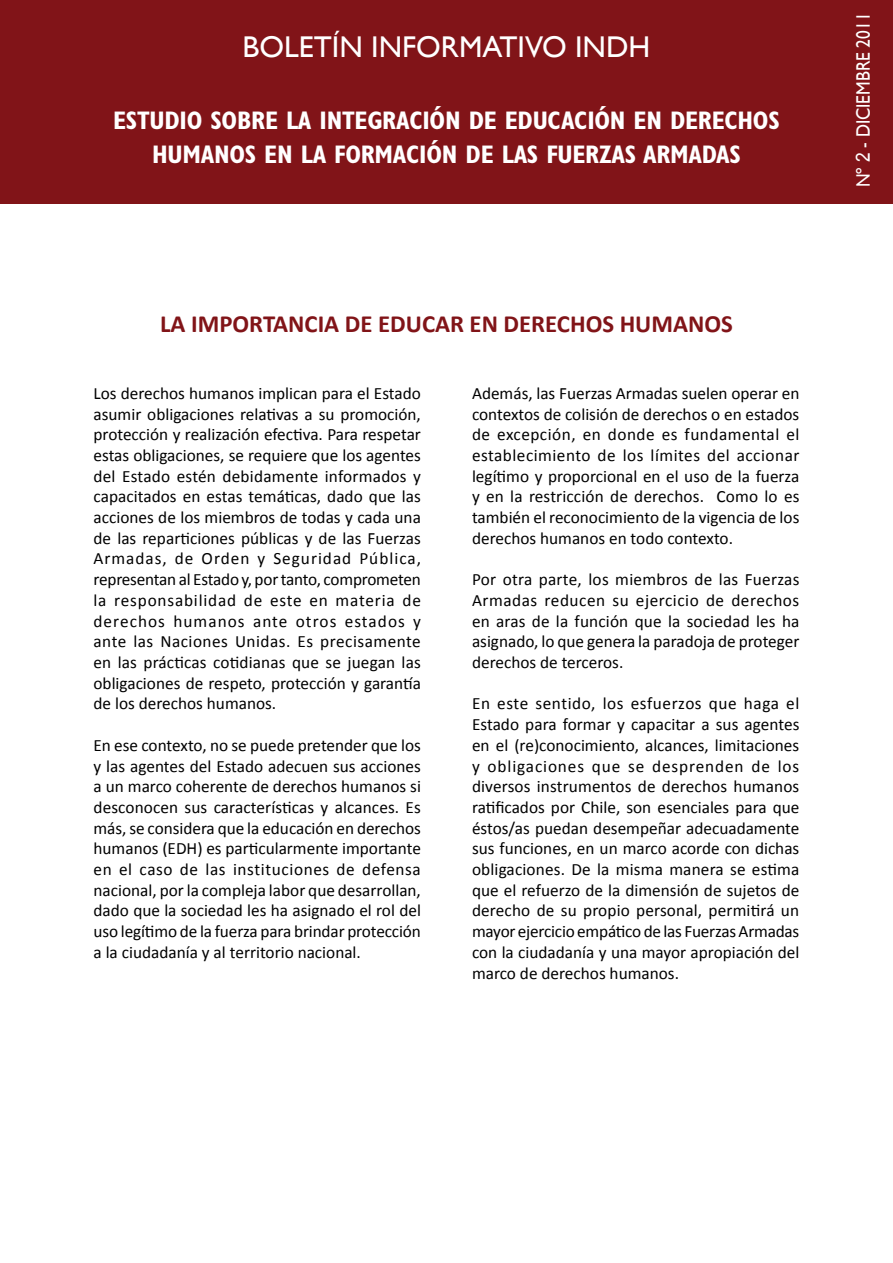
<style>
.page{position:relative;width:893px;height:1263px;background:#fff}
.page>*{position:absolute;margin:0;border:0;box-sizing:border-box;transform-origin:0 0}
.t1{font:30px "Gill Sans";color:#fff}
.t2{font:700 condensed 25.5px/34.5px "Gill Sans";letter-spacing:-.01em;color:#fff;text-align:center}
.t3{font:700 24.75px "Calibri";color:#811418}
.t4{font:19.5px "Gill Sans";color:#fff;scale:.89 1}
.t5{font:17.25px/20.7px "Calibri";color:#000;text-align:justify}
.s1{font-family:"Arial"}
</style>
<div class="page">
<div style="left:0;top:0;width:893px;height:203px;background:#811418"></div>
<h1 class="t1" style="left:243px;top:29px;width:409px">BOLETÍN INFORMATIVO INDH</h1>
<h2 class="t2" style="left:113px;top:103px;width:668px">ESTUDIO SOBRE LA INTEGRACIÓN DE EDUCACIÓN EN DERECHOS<br>HUMANOS EN LA FORMACIÓN DE LAS FUERZAS ARMADAS</h2>
<h3 class="t3" style="left:160px;top:308px;width:574px">LA IMPORTANCIA DE EDUCAR EN DERECHOS HUMANOS</h3>
<p class="t5" style="left:94px;top:383px;width:329px">Los derechos humanos implican para el Estado asumir obligaciones relativas a su promoción, protección y realización efectiva. Para respetar estas obligaciones, se requiere que los agentes del Estado estén debidamente informados y capacitados en estas temáticas, dado que las acciones de los miembros de todas y cada una de las reparticiones públicas y de las Fuerzas Armadas, de Orden y Seguridad Pública, representan al Estado y, por tanto, comprometen la responsabilidad de este en materia de derechos humanos ante otros estados y ante las Naciones Unidas. Es precisamente en las prácticas cotidianas que se juegan las obligaciones de respeto, protección y garantía de los derechos humanos.</p>
<p class="t5" style="left:94px;top:735px;width:329px">En ese contexto, no se puede pretender que los y las agentes del Estado adecuen sus acciones a un marco coherente de derechos humanos si desconocen sus características y alcances. Es más, se considera que la educación en derechos humanos (EDH) es particularmente importante en el caso de las instituciones de defensa nacional, por la compleja labor que desarrollan, dado que la sociedad les ha asignado el rol del uso legítimo de la fuerza para brindar protección a la ciudadanía y al territorio nacional.</p>
<p class="t5" style="left:472px;top:383px;width:329px">Además, las Fuerzas Armadas suelen operar en contextos de colisión de derechos o en estados de excepción, en donde es fundamental el establecimiento de los límites del accionar legítimo y proporcional en el uso de la fuerza y en la restricción de derechos. Como lo es también el reconocimiento de la vigencia de los derechos humanos en todo contexto.</p>
<p class="t5" style="left:472px;top:569px;width:329px">Por otra parte, los miembros de las Fuerzas Armadas reducen su ejercicio de derechos en aras de la función que la sociedad les ha asignado, lo que genera la paradoja de proteger derechos de terceros.</p>
<p class="t5" style="left:472px;top:693px;width:329px">En este sentido, los esfuerzos que haga el Estado para formar y capacitar a sus agentes en el (re)conocimiento, alcances, limitaciones y obligaciones que se desprenden de los diversos instrumentos de derechos humanos ratificados por Chile, son esenciales para que éstos/as puedan desempeñar adecuadamente sus funciones, en un marco acorde con dichas obligaciones. De la misma manera se estima que el refuerzo de la dimensión de sujetos de derecho de su propio personal, permitirá un mayor ejercicio empático de las Fuerzas Armadas con la ciudadanía y una mayor apropiación del marco de derechos humanos.</p>
<p class="t4" style="left:852px;top:187px;width:197px;rotate:-90deg">Nº <span class="s1">2</span> - DICIEMBRE 2011</p>
</div>
